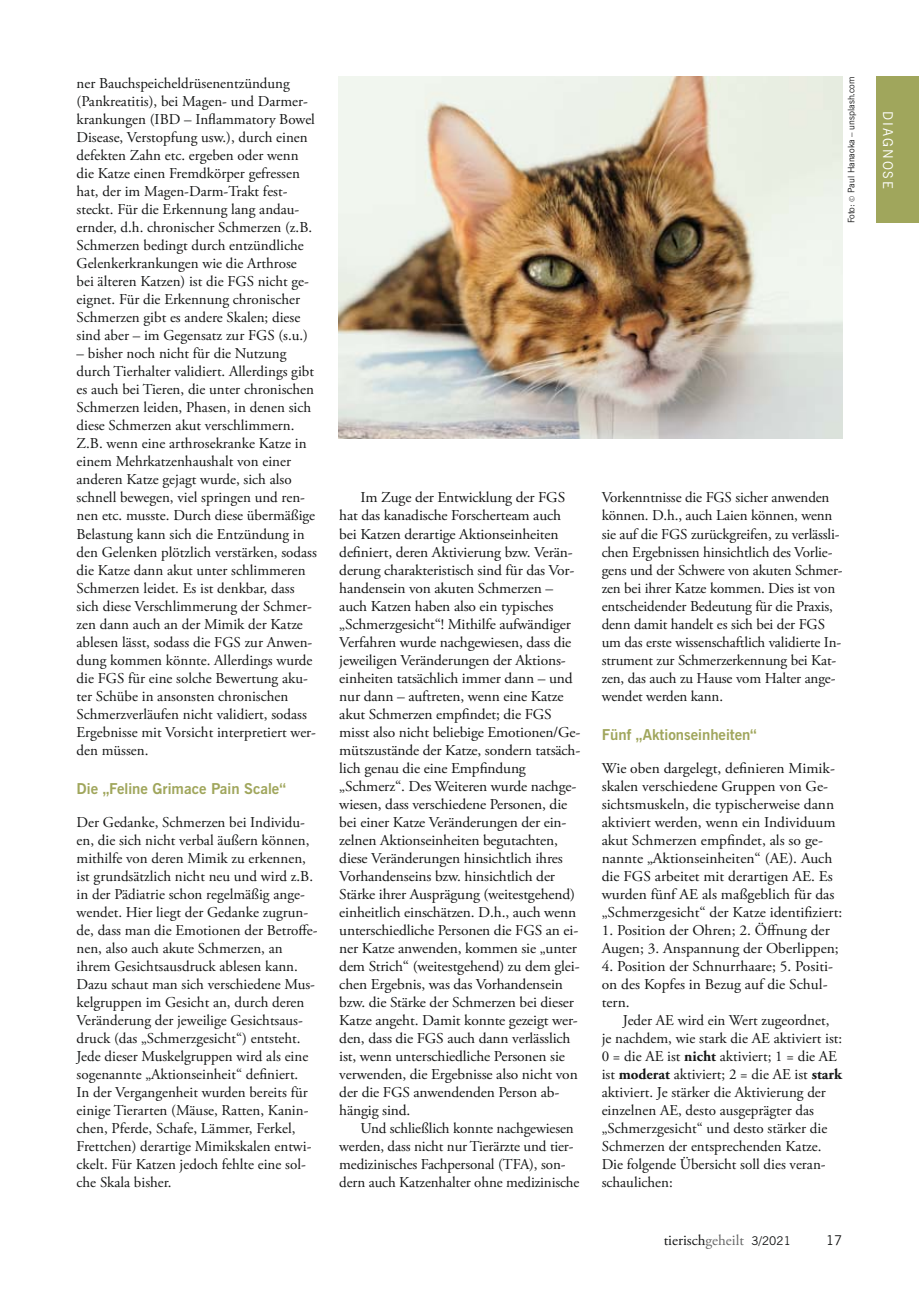
<style>
.page{position:relative;width:919px;height:1289px;background:#fff}
.page>*{position:absolute;margin:0;border:0;box-sizing:border-box;transform-origin:0 0}
.t1{font:15px/18px "Adobe Garamond Pro";color:#151616}
.t2{font:700 15px "News Gothic BT";color:#a0a65c}
.t3{font:13.5px "News Gothic BT";letter-spacing:.14em;color:#fff}
.t4{font:13.5px "News Gothic BT";color:#151616}
.t5{font:9px "News Gothic BT";color:#151616}
.s1{font-family:"Lemon Sans";font-weight:300}
.s2{font-weight:700}
.s3{color:#676767}
.s4{font-family:"News Gothic BT";font-size:12px}
</style>
<div class="page">
<div style="left:876px;top:77px;width:42px;height:146px;background:#a0a65c"></div>
<img style="left:339px;top:77px;width:503px;height:362px">
<p class="t1" style="left:77px;top:76px;width:240px">ner Bauchspeicheldrüsenentzündung (Pankreatitis), bei Magen- und Darmer&shy;krankungen (IBD – Inflammatory Bowel Disease, Verstopfung usw.), durch einen defekten Zahn etc. ergeben oder wenn die Katze einen Fremdkörper gefressen hat, der im Magen-Darm-Trakt fest&shy;steckt. Für die Erkennung lang andau&shy;ernder, d.h. chronischer Schmerzen (z.B.<br>Schmerzen bedingt durch entzündliche Gelenkerkrankungen wie die Arthrose bei älteren Katzen) ist die FGS nicht ge&shy;eignet. Für die Erkennung chronischer Schmerzen gibt es andere Skalen; diese sind aber – im Gegensatz zur FGS (s.u.)</p>
<p class="t1" style="left:77px;top:346px;width:242px">– bisher noch nicht für die Nutzung durch Tierhalter validiert. Allerdings gibt es auch bei Tieren, die unter chronischen Schmerzen leiden, Phasen, in denen sich diese Schmerzen akut verschlimmern.<br>Z.B. wenn eine arthrosekranke Katze in einem Mehrkatzenhaushalt von einer anderen Katze gejagt wurde, sich also schnell bewegen, viel springen und ren&shy;nen etc. musste. Durch diese übermäßige Belastung kann sich die Entzündung in den Gelenken plötzlich verstärken, sodass die Katze dann akut unter schlimmeren Schmerzen leidet. Es ist denkbar, dass sich diese Verschlimmerung der Schmer&shy;zen dann auch an der Mimik der Katze ablesen lässt, sodass die FGS zur Anwen&shy;dung kommen könnte. Allerdings wurde die FGS für eine solche Bewertung aku&shy;ter Schübe in ansonsten chronischen Schmerzverläufen nicht validiert, sodass Ergebnisse mit Vorsicht interpretiert wer&shy;den müssen.</p>
<p class="t2" style="left:77px;top:782px;width:211px">Die „Feline Grimace Pain Scale“</p>
<p class="t1" style="left:77px;top:814px;width:242px">Der Gedanke, Schmerzen bei Individu&shy;en, die sich nicht verbal äußern können, mithilfe von deren Mimik zu erkennen, ist grundsätzlich nicht neu und wird z.B. in der Pädiatrie schon regelmäßig ange&shy;wendet. Hier liegt der Gedanke zugrun&shy;de, dass man die Emotionen der Betroffe&shy;nen, also auch akute Schmerzen, an ihrem Gesichtsausdruck ablesen kann.<br>Dazu schaut man sich verschiedene Mus&shy;kelgruppen im Gesicht an, durch deren Veränderung der jeweilige Gesichtsaus&shy;druck (das „Schmerzgesicht“) entsteht.<br>Jede dieser Muskelgruppen wird als eine sogenannte „Aktionseinheit“ definiert.<br>In der Vergangenheit wurden bereits für einige Tierarten (Mäuse, Ratten, Kanin&shy;chen, Pferde, Schafe, Lämmer, Ferkel, Frettchen) derartige Mimikskalen entwi&shy;ckelt. Für Katzen jedoch fehlte eine sol&shy;che Skala bisher.</p>
<p class="t5" style="left:847px;top:223px;width:148px;rotate:-90deg">Foto: <span class="s1">©</span> Paul Hanaoka – unsplash.com</p>
<p class="t1" style="left:339px;top:490px;width:242px;text-indent:21px">Im Zuge der Entwicklung der FGS hat das kanadische Forscherteam auch bei Katzen derartige Aktionseinheiten definiert, deren Aktivierung bzw. Verän&shy;derung charakteristisch sind für das Vor&shy;handensein von akuten Schmerzen – auch Katzen haben also ein typisches „Schmerzgesicht“! Mithilfe aufwändiger Verfahren wurde nachgewiesen, dass die jeweiligen Veränderungen der Aktions&shy;einheiten tatsächlich immer dann – und nur dann – auftreten, wenn eine Katze akut Schmerzen empfindet; die FGS misst also nicht beliebige Emotionen/Ge&shy;mütszustände der Katze, sondern tatsäch&shy;lich genau die eine Empfindung „Schmerz“. Des Weiteren wurde nachge&shy;wiesen, dass verschiedene Personen, die bei einer Katze Veränderungen der ein&shy;zelnen Aktionseinheiten begutachten, diese Veränderungen hinsichtlich ihres Vorhandenseins bzw. hinsichtlich der Stärke ihrer Ausprägung (weitestgehend) einheitlich einschätzen. D.h., auch wenn unterschiedliche Personen die FGS an ei&shy;ner Katze anwenden, kommen sie „unter dem Strich“ (weitestgehend) zu dem glei&shy;chen Ergebnis, was das Vorhandensein bzw. die Stärke der Schmerzen bei dieser Katze angeht. Damit konnte gezeigt wer&shy;den, dass die FGS auch dann verlässlich ist, wenn unterschiedliche Personen sie verwenden, die Ergebnisse also nicht von der die FGS anwendenden Person ab&shy;hängig sind.</p>
<p class="t1" style="left:339px;top:1120px;width:242px;text-indent:21px">Und schließlich konnte nachgewiesen werden, dass nicht nur Tierärzte und tier&shy;medizinisches Fachpersonal (TFA), son&shy;dern auch Katzenhalter ohne medizinische</p>
<p class="t1" style="left:601px;top:490px;width:242px">Vorkenntnisse die FGS sicher anwenden können. D.h., auch Laien können, wenn sie auf die FGS zurückgreifen, zu verlässli&shy;chen Ergebnissen hinsichtlich des Vorlie&shy;gens und der Schwere von akuten Schmer&shy;zen bei ihrer Katze kommen. Dies ist von entscheidender Bedeutung für die Praxis, denn damit handelt es sich bei der FGS um das erste wissenschaftlich validierte In&shy;strument zur Schmerzerkennung bei Kat&shy;zen, das auch zu Hause vom Halter ange&shy;wendet werden kann.</p>
<p class="t2" style="left:601px;top:728px;width:156px">Fünf „Aktionseinheiten“</p>
<p class="t1" style="left:601px;top:760px;width:242px">Wie oben dargelegt, definieren Mimik&shy;skalen verschiedene Gruppen von Ge&shy;sichtsmuskeln, die typischerweise dann aktiviert werden, wenn ein Individuum akut Schmerzen empfindet, als so ge&shy;nannte „Aktionseinheiten“ (AE). Auch die FGS arbeitet mit derartigen AE. Es wurden fünf AE als maßgeblich für das „Schmerzgesicht“ der Katze identifiziert:</p>
<p class="t1" style="left:601px;top:922px;width:239px">1. Position der Ohren; 2. Öffnung der<br>Augen; 3. Anspannung der Oberlippen;</p>
<p class="t1" style="left:601px;top:958px;width:233px">4. Position der Schnurrhaare; 5. Positi&shy;on des Kopfes in Bezug auf die Schul&shy;tern.</p>
<p class="t1" style="left:601px;top:1012px;width:242px;text-indent:21px">Jeder AE wird ein Wert zugeordnet, je nachdem, wie stark die AE aktiviert ist:<br>0 = die AE ist <span class="s2">nicht</span> aktiviert; 1 = die AE ist <span class="s2">moderat</span> aktiviert; 2 = die AE ist <span class="s2">stark </span>aktiviert. Je stärker die Aktivierung der einzelnen AE, desto ausgeprägter das „Schmerzgesicht“ und desto stärker die Schmerzen der entsprechenden Katze.<br>Die folgende Übersicht soll dies veran&shy;schaulichen:</p>
<p class="t1" style="left:663px;top:1232px;width:129px">tierisch<span class="s3">geheilt</span> <span class="s4">3/2021</span></p>
<p class="t4" style="left:826px;top:1234px;width:18px">17</p>
<p class="t3" style="left:893px;top:111px;width:79px;rotate:90deg">DIAGNOSE</p>
</div>
